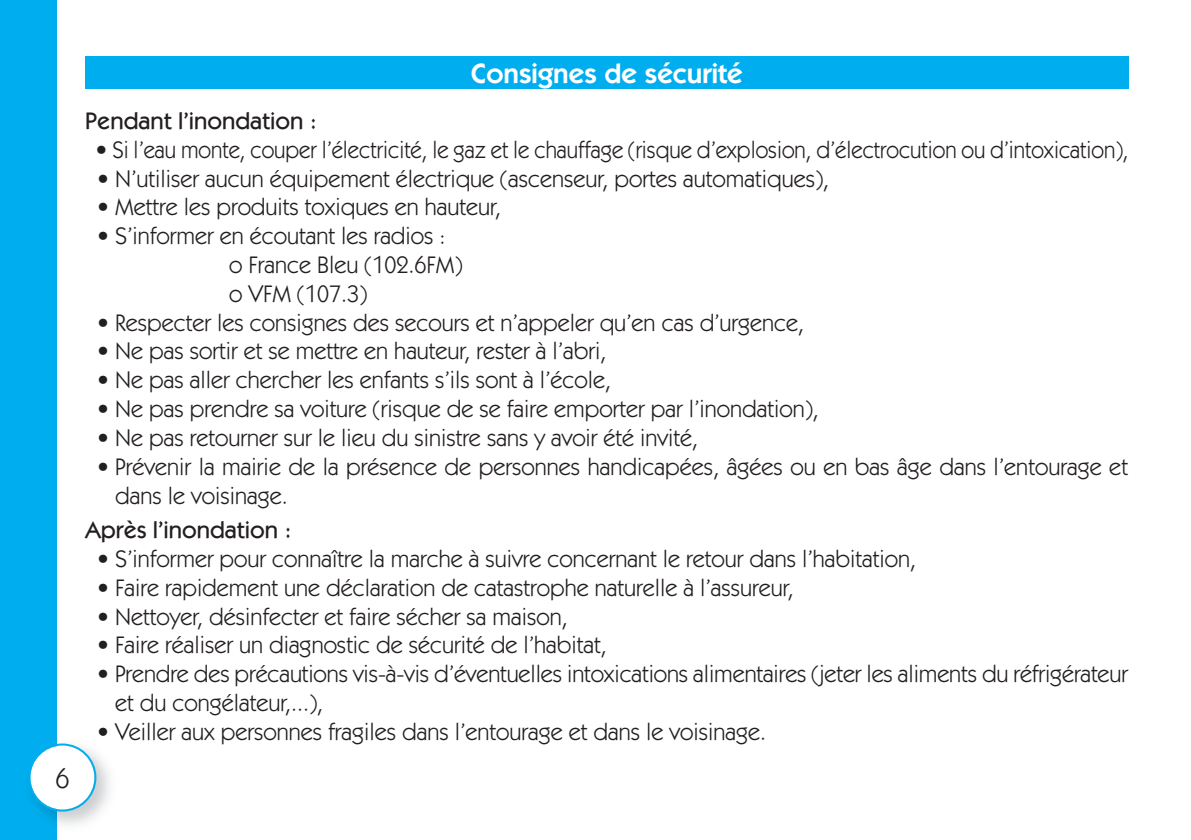
<style>
.page{position:relative;width:1191px;height:840px;background:#fff}
.page>*{position:absolute;margin:0;border:0;box-sizing:border-box;transform-origin:0 0}
.t1{font:600 28px "Itc Kabel";color:#fff}
.t2{font:28px "Itc Kabel";color:#231f20}
.t3{font:24px/28.8px "Itc Kabel";color:#231f20}
.t4{font:500 24px "Itc Kabel";color:#231f20}
</style>
<div class="page">
<div style="left:85px;top:57px;width:1043px;height:32px;background:#00aeef"></div>
<div style="left:0;top:0;width:57px;height:839px;background:#00aeef"></div>
<img style="left:41px;top:755px;width:69px;height:70px">
<img style="left:99px;top:734px;width:22px;height:4px">
<svg style="left:30px;top:743px;width:66px;height:68px"></svg>
<p class="t2" style="left:55px;top:767px;width:15px">6</p>
<p class="t1" style="left:471px;top:63px;width:273px">Consignes de sécurité</p>
<p class="t4" style="left:85px;top:112px;width:233px">Pendant l’inondation :</p>
<p class="t3" style="left:95px;top:137px;width:1034px">• Si l’eau monte, couper l’électricité, le gaz et le chauffage (risque d’explosion, d’électrocution ou d’intoxication),</p>
<p class="t3" style="left:97px;top:165px;width:733px">• N’utiliser aucun équipement électrique (ascenseur, portes automatiques),</p>
<p class="t3" style="left:97px;top:194px;width:405px">• Mettre les produits toxiques en hauteur,</p>
<p class="t3" style="left:229px;top:223px;width:235px;text-indent:-132px">• S’informer en écoutant les radios : o France Bleu (102.6FM) o VFM (107.3)</p>
<p class="t3" style="left:97px;top:309px;width:708px">• Respecter les consignes des secours et n’appeler qu’en cas d’urgence,</p>
<p class="t3" style="left:97px;top:338px;width:511px">• Ne pas sortir et se mettre en hauteur, rester à l’abri,</p>
<p class="t3" style="left:97px;top:367px;width:515px">• Ne pas aller chercher les enfants s’ils sont à l’école,</p>
<p class="t3" style="left:97px;top:396px;width:723px">• Ne pas prendre sa voiture (risque de se faire emporter par l’inondation),</p>
<p class="t3" style="left:97px;top:425px;width:602px">• Ne pas retourner sur le lieu du sinistre sans y avoir été invité,</p>
<p class="t3" style="left:115px;top:453px;width:1014px;text-indent:-18px">• Prévenir la mairie de la présence de personnes handicapées, âgées ou en bas âge dans l’entourage et dans le voisinage.</p>
<p class="t4" style="left:85px;top:521px;width:208px">Après l’inondation :</p>
<p class="t3" style="left:97px;top:546px;width:820px">• S’informer pour connaître la marche à suivre concernant le retour dans l’habitation,</p>
<p class="t3" style="left:97px;top:574px;width:698px">• Faire rapidement une déclaration de catastrophe naturelle à l’assureur,</p>
<p class="t3" style="left:97px;top:603px;width:472px">• Nettoyer, désinfecter et faire sécher sa maison,</p>
<p class="t3" style="left:97px;top:632px;width:511px">• Faire réaliser un diagnostic de sécurité de l’habitat,</p>
<p class="t3" style="left:115px;top:661px;width:1014px;text-indent:-18px">• Prendre des précautions vis-à-vis d’éventuelles intoxications alimentaires (jeter les aliments du réfrigérateur et du congélateur,...),</p>
<p class="t3" style="left:97px;top:718px;width:670px">• Veiller aux personnes fragiles dans l’entourage et dans le voisinage.</p>
</div>
